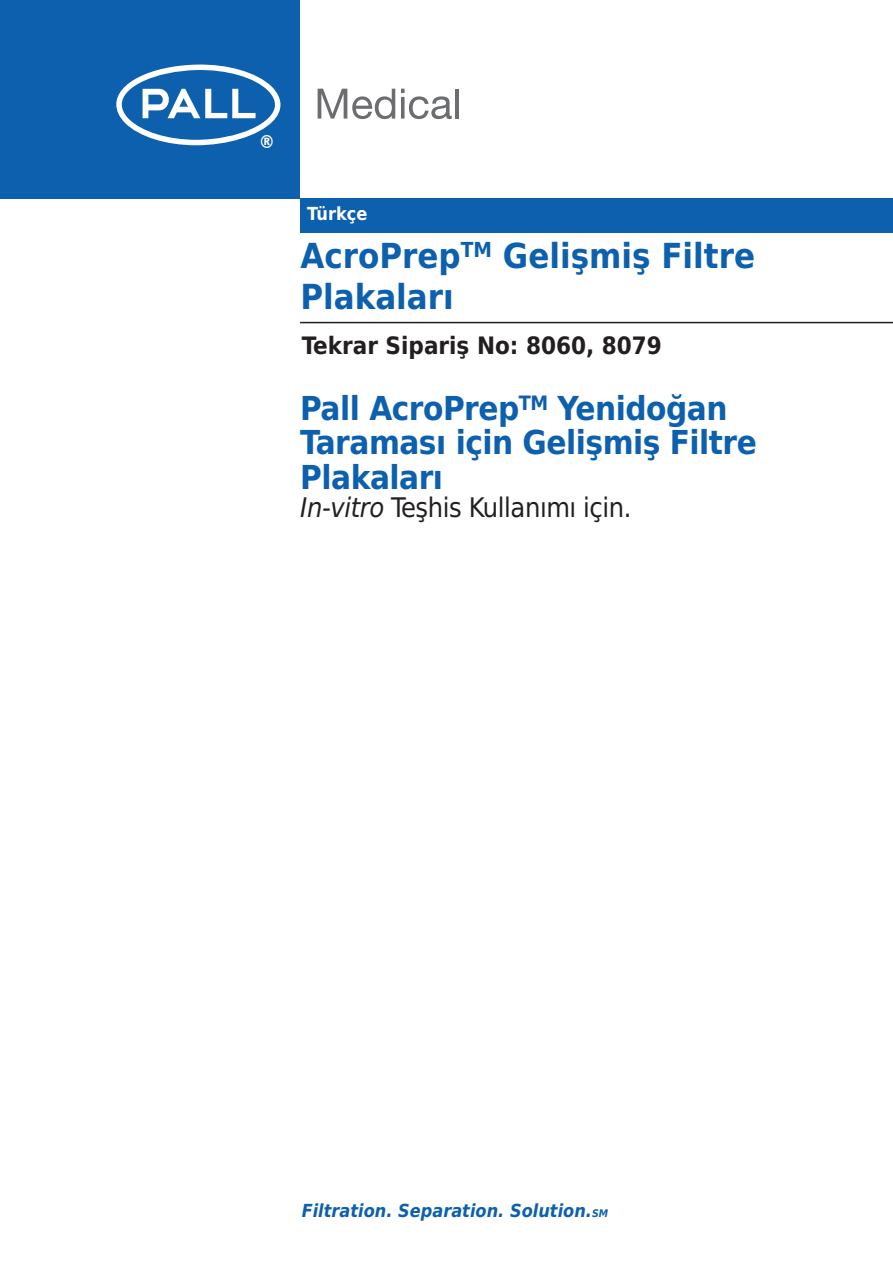
<style>
.page{position:relative;width:893px;height:1263px;background:#fff}
.page>*{position:absolute;margin:0;border:0;box-sizing:border-box;transform-origin:0 0}
.t1{font:700 34.5px/41.4px "DejaVu Sans Condensed";color:#0d60ae}
.t2{font:700 33px/34.5px "DejaVu Sans Condensed";letter-spacing:-.015em;color:#0d60ae}
.t3{font:27px "DejaVu Sans Condensed";letter-spacing:-.015em;color:#231f20}
.t4{font:700 24px "DejaVu Sans Condensed";color:#231f20}
.t5{font:italic 700 18px "DejaVu Sans Condensed";color:#0d60ae}
.t6{font:700 18px "DejaVu Sans Condensed";color:#fff}
.s1{font-style:italic}
.s2{font-size:10.5px}
</style>
<div class="page">
<div style="left:0;top:0;width:300px;height:198px;background:#0d60ae"></div>
<hr style="left:300px;top:322px;width:593px;height:1px;background:#231f20">
<svg style="left:116px;top:65px;width:164px;height:80px"></svg>
<svg style="left:318px;top:89px;width:77px;height:30px"></svg>
<svg style="left:401px;top:89px;width:51px;height:30px"></svg>
<hr style="left:455px;top:89px;width:4px;height:30px;background:#6c6d70">
<div style="left:300px;top:198px;width:593px;height:34px;background:#0d60ae"></div>
<p class="t6" style="left:259px;top:131px;width:18px">®</p>
<p class="t6" style="left:307px;top:203px;width:62px">Türkçe</p>
<p class="t1" style="left:300px;top:235px;width:456px">AcroPrep<sup>TM</sup> Gelişmiş Filtre<br>Plakaları</p>
<p class="t4" style="left:302px;top:331px;width:362px">Tekrar Sipariş No: 8060, 8079</p>
<p class="t2" style="left:300px;top:391px;width:458px">Pall AcroPrep<sup>TM</sup> Yenidoğan<br>Taraması için Gelişmiş Filtre<br>Plakaları</p>
<p class="t3" style="left:300px;top:492px;width:333px"><span class="s1">In-vitro</span> Teşhis Kullanımı için.</p>
<p class="t5" style="left:302px;top:1200px;width:308px">Filtration. Separation. Solution.<span class="s2">SM</span></p>
</div>
